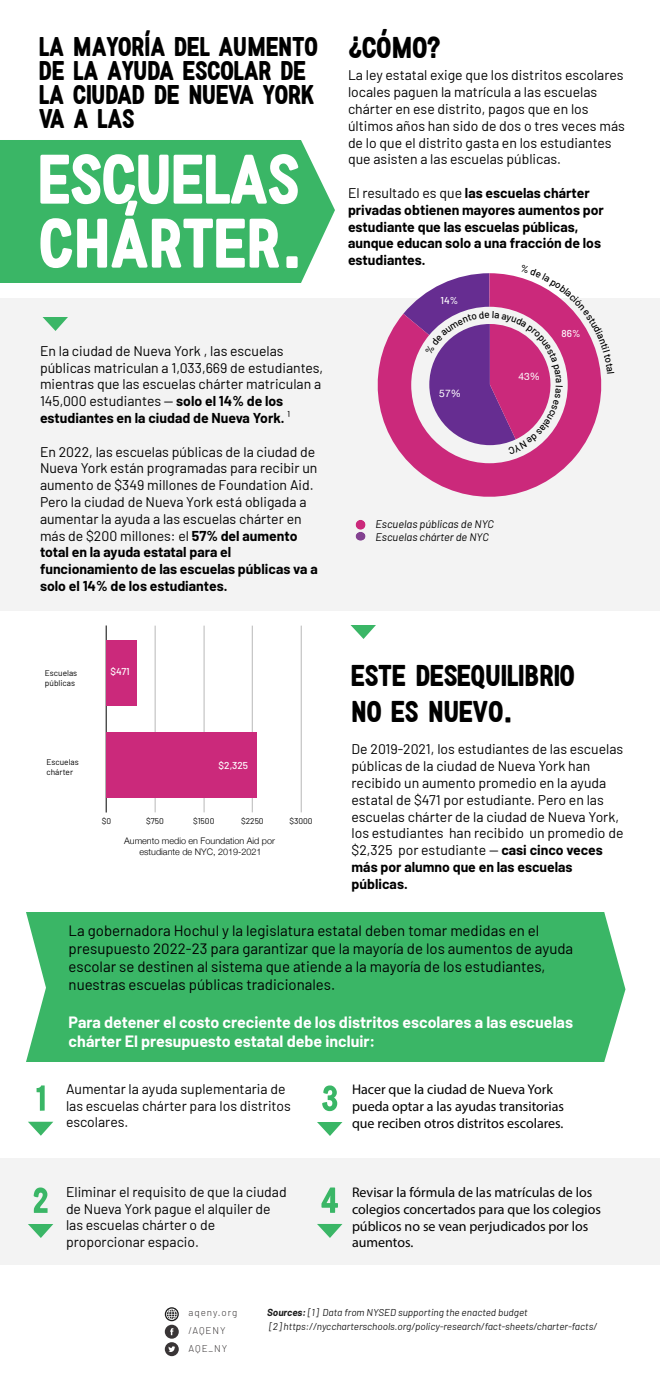
<style>
.page{position:relative;width:660px;height:1388px;background:#fff}
.page>*{position:absolute;margin:0;border:0;box-sizing:border-box;transform-origin:0 0}
.t1{font:700 70px/64px "FFF";color:#fff}
.t2{font:700 30px/36px "FFF";color:#000}
.t3{font:700 27px/24px "FFF";color:#000}
.t4{font:700 16px/19.2px "Barlow";color:#fff}
.t5{font:15px/18px "Barlow";color:#000}
.t6{font:14px/16.8px "Barlow";color:#000}
.t7{font:14px/16.8px "Myriad Pro";color:#000}
.t8{font:700 14px/16.8px "Barlow";color:#000}
.t9{font:italic 11px/13px "Barlow";color:#000}
.t10{font:10.2px "Helvetica Neue";color:#fff}
.t11{font:italic 10px/14px "Barlow";color:rgb(0 0 0/.9)}
.t12{font:500 10px "Barlow";color:#fff}
.t13{font:300 9.8px/18px "Barlow";letter-spacing:.1em;color:#231f20}
.t14{font:300 9px/11.3px "Helvetica Neue";color:#000;text-align:center}
.t15{font:8.4px "Barlow";color:#000}
.t16{font:8.3px/10px "Barlow";color:#000}
.s1{font-weight:700}
.s2{font-weight:400}
</style>
<div class="page">
<div style="left:0;top:298px;width:660px;height:313px;background:#f3f3f3"></div>
<div style="left:0;top:140px;width:335px;height:143px;background:#3ab666"></div>
<svg style="left:351px;top:625px;width:25px;height:14px"></svg>
<svg style="left:43px;top:317px;width:25px;height:14px"></svg>
<div style="left:26px;top:912px;width:599px;height:150px;background:#3ab666"></div>
<div style="left:356px;top:520px;width:10px;height:10px;background:#cb297b;border-radius:50%"></div>
<svg style="left:356px;top:532px;width:10px;height:9px"></svg>
<svg style="left:378px;top:314px;width:200px;height:183px;fill:#cb297b"></svg>
<div style="left:0;top:1158px;width:660px;height:107px;background:#f3f3f3"></div>
<svg style="left:37px;top:1085px;width:8px;height:26px"></svg>
<svg style="left:28px;top:1122px;width:25px;height:14px"></svg>
<svg style="left:34px;top:1188px;width:14px;height:25px"></svg>
<svg style="left:28px;top:1224px;width:25px;height:14px"></svg>
<svg style="left:322px;top:1085px;width:15px;height:26px"></svg>
<svg style="left:317px;top:1122px;width:25px;height:14px"></svg>
<svg style="left:321px;top:1188px;width:17px;height:25px"></svg>
<svg style="left:317px;top:1224px;width:25px;height:14px"></svg>
<svg style="left:165px;top:1307px;width:14px;height:49px"></svg>
<hr style="left:155px;top:626px;width:1px;height:186px;background:#b8b8b8">
<hr style="left:204px;top:626px;width:1px;height:186px;background:#b8b8b8">
<hr style="left:252px;top:626px;width:1px;height:186px;background:#b8b8b8">
<hr style="left:301px;top:626px;width:1px;height:186px;background:#b8b8b8">
<hr style="left:106px;top:626px;width:1px;height:186px;background:#000">
<div style="left:107px;top:640px;width:30px;height:65px;background:#cb297b"></div>
<div style="left:107px;top:733px;width:150px;height:65px;background:#cb297b"></div>
<svg style="left:403px;top:273px;width:199px;height:181px"></svg>
<h3 class="t3" style="left:39px;top:34px;width:280px">LA MAYORÍA DEL AUMENTO<br>DE LA AYUDA ESCOLAR DE<br>LA CIUDAD DE NUEVA YORK<br>VA A LAS</h3>
<h1 class="t1" style="left:39px;top:146px;width:267px">ESCUELAS<br>CHÁRTER.</h1>
<p class="t6" style="left:40px;top:341px;width:285px">En la ciudad de Nueva York , las escuelas públicas matriculan a 1,033,669 de estudiantes, mientras que las escuelas chárter matriculan a 145,000 estudiantes — <span class="s1">solo el 14% de los estudiantes en la ciudad de Nueva York.</span> ¹</p>
<p class="t6" style="left:40px;top:442px;width:279px">En 2022, las escuelas públicas de la ciudad de Nueva York están programadas para recibir un aumento de $349 millones de Foundation Aid.<br>Pero la ciudad de Nueva York está obligada a aumentar la ayuda a las escuelas chárter en más de $200 millones: el <span class="s1">57% del aumento total en la ayuda estatal para el funcionamiento de las escuelas públicas va a solo el 14% de los estudiantes.</span></p>
<h2 class="t2" style="left:349px;top:29px;width:94px">¿CÓMO?</h2>
<p class="t6" style="left:348px;top:66px;width:278px">La ley estatal exige que los distritos escolares locales paguen la matrícula a las escuelas chárter en ese distrito, pagos que en los últimos años han sido de dos o tres veces más de lo que el distrito gasta en los estudiantes que asisten a las escuelas públicas.</p>
<p class="t8" style="left:348px;top:183px;width:258px"><span class="s2">El resultado es que</span> las escuelas chárter privadas obtienen mayores aumentos por estudiante que las escuelas públicas, aunque educan solo a una fracción de los estudiantes.</p>
<p class="t12" style="left:441px;top:293px;width:19px">14%</p>
<p class="t10" style="left:439px;top:386px;width:23px">57%</p>
<p class="t10" style="left:519px;top:369px;width:23px">43%</p>
<p class="t12" style="left:562px;top:326px;width:20px">86%</p>
<p class="t9" style="left:376px;top:517px;width:120px">Escuelas públicas de NYC<br>Escuelas chárter de NYC</p>
<p class="t16" style="left:45px;top:667px;width:34px">Escuelas públicas</p>
<p class="t12" style="left:111px;top:664px;width:21px">$471</p>
<p class="t16" style="left:47px;top:756px;width:34px">Escuelas chárter</p>
<p class="t12" style="left:219px;top:758px;width:31px">$2,325</p>
<p class="t15" style="left:102px;top:815px;width:11px">$0</p>
<p class="t15" style="left:146px;top:815px;width:19px">$750</p>
<p class="t15" style="left:193px;top:815px;width:23px">$1500</p>
<p class="t15" style="left:241px;top:815px;width:24px">$2250</p>
<p class="t15" style="left:289px;top:815px;width:25px">$3000</p>
<p class="t14" style="left:124px;top:834px;width:152px">Aumento medio en Foundation Aid por estudiante de NYC, 2019-2021</p>
<h2 class="t2" style="left:352px;top:657px;width:225px">ESTE DESEQUILIBRIO<br>NO ES NUEVO.</h2>
<p class="t6" style="left:352px;top:740px;width:273px">De 2019-2021, los estudiantes de las escuelas públicas de la ciudad de Nueva York han recibido un aumento promedio en la ayuda estatal de $471 por estudiante. Pero en las escuelas chárter de la ciudad de Nueva York, los estudiantes han recibido un promedio de $2,325 por estudiante — <span class="s1">casi cinco veces más por alumno que en las escuelas públicas.</span></p>
<p class="t5" style="left:69px;top:920px;width:506px">La gobernadora Hochul y la legislatura estatal deben tomar medidas en el presupuesto 2022-23 para garantizar que la mayoría de los aumentos de ayuda escolar se destinen al sistema que atiende a la mayoría de los estudiantes, nuestras escuelas públicas tradicionales.</p>
<p class="t4" style="left:69px;top:1011px;width:506px">Para detener el costo creciente de los distritos escolares a las escuelas chárter El presupuesto estatal debe incluir:</p>
<p class="t6" style="left:66px;top:1079px;width:226px">Aumentar la ayuda suplementaria de las escuelas chárter para los distritos escolares.</p>
<p class="t7" style="left:352px;top:1081px;width:214px">Hacer que la ciudad de Nueva York pueda optar a las ayudas transitorias que reciben otros distritos escolares.</p>
<p class="t6" style="left:66px;top:1182px;width:222px">Eliminar el requisito de que la ciudad de Nueva York pague el alquiler de las escuelas chárter o de proporcionar espacio.</p>
<p class="t7" style="left:352px;top:1184px;width:251px">Revisar la fórmula de las matrículas de los colegios concertados para que los colegios públicos no se vean perjudicados por los aumentos.</p>
<p class="t13" style="left:188px;top:1303px;width:50px">aqeny.org /AQENY<br>AQE_NY</p>
<p class="t11" style="left:267px;top:1305px;width:332px"><span class="s1">Sources:</span> [1] Data from NYSED supporting the enacted budget<br>[2] https://nyccharterschools.org/policy-research/fact-sheets/charter-facts/</p>
</div>
